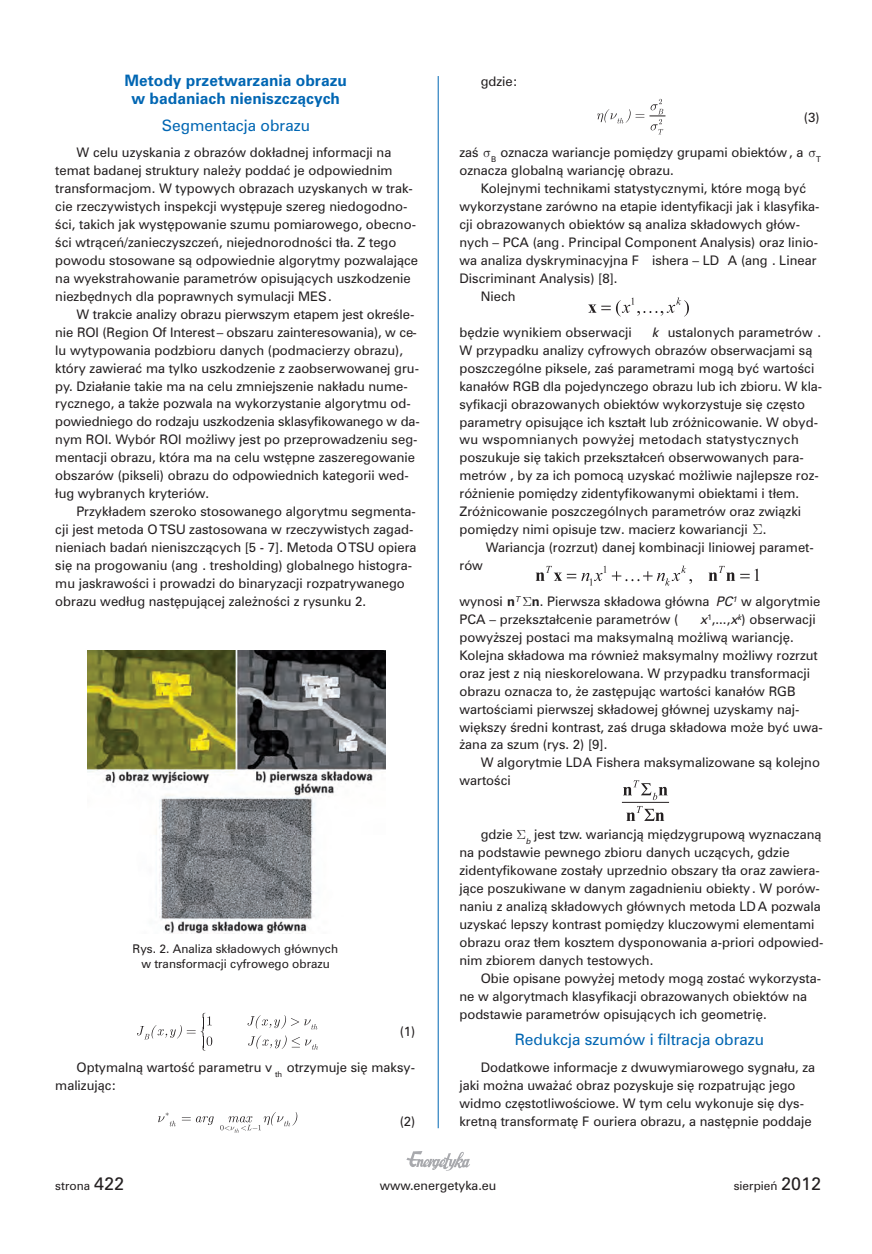
<style>
.page{position:relative;width:872px;height:1254px;background:#fff}
.page>*{position:absolute;margin:0;border:0;box-sizing:border-box;transform-origin:0 0}
.t1{font:700 15.75px/18px "Univers";color:#0166b3;text-align:center}
.t2{font:15.75px "Univers";color:#0166b3}
.t3{font:13.2px/18px "Univers";color:#231f20}
.t4{font:12.75px "Univers";color:#231f20}
.t5{font:12px/15.8px "Univers";color:#231f20;text-align:center}
.s1{font-style:italic}
.s2{font-weight:700}
.s3{font-size:18px}
</style>
<div class="page">
<hr style="left:438px;top:76px;width:1px;height:1052px;background:#0166b3">
<svg style="left:406px;top:1151px;width:64px;height:20px"></svg>
<img style="left:87px;top:651px;width:298px;height:282px">
<svg style="left:137px;top:1013px;width:75px;height:38px"></svg>
<svg style="left:247px;top:1015px;width:71px;height:35px"></svg>
<svg style="left:158px;top:1113px;width:18px;height:13px"></svg>
<svg style="left:182px;top:1116px;width:32px;height:9px"></svg>
<svg style="left:220px;top:1112px;width:77px;height:21px"></svg>
<svg style="left:597px;top:99px;width:68px;height:35px"></svg>
<svg style="left:588px;top:304px;width:22px;height:9px"></svg>
<svg style="left:616px;top:297px;width:73px;height:20px"></svg>
<svg style="left:708px;top:566px;width:51px;height:15px"></svg>
<svg style="left:535px;top:566px;width:157px;height:20px"></svg>
<hr style="left:622px;top:802px;width:47px;height:1px;background:#231f20">
<svg style="left:623px;top:780px;width:44px;height:20px"></svg>
<svg style="left:626px;top:806px;width:38px;height:15px"></svg>
<p class="t1" style="left:124px;top:71px;width:224px">Metody przetwarzania obrazu w badaniach nieniszczących</p>
<p class="t2" style="left:162px;top:116px;width:150px">Segmentacja obrazu</p>
<p class="t3" style="left:55px;top:144px;width:364px;text-indent:21px">W celu uzyskania z obrazów dokładnej informacji na temat badanej struktury należy poddać je odpowiednim transformacjom. W typowych obrazach uzyskanych w trak&shy;cie rzeczywistych inspekcji występuje szereg niedogodno&shy;ści, takich jak występowanie szumu pomiarowego, obecno&shy;ści wtrąceń/zanieczyszczeń, niejednorodności tła. Z tego powodu stosowane są odpowiednie algorytmy pozwalające na wyekstrahowanie parametrów opisujących uszkodzenie niezbędnych dla poprawnych symulacji MES.</p>
<p class="t3" style="left:55px;top:305px;width:366px;text-indent:21px">W trakcie analizy obrazu pierwszym etapem jest określe&shy;nie ROI (Region Of Interest– obszaru zainteresowania), w ce&shy;lu wytypowania podzbioru danych (podmacierzy obrazu), który zawierać ma tylko uszkodzenie z zaobserwowanej gru&shy;py. Działanie takie ma na celu zmniejszenie nakładu nume&shy;rycznego, a także pozwala na wykorzystanie algorytmu od&shy;powiedniego do rodzaju uszkodzenia sklasyfikowanego w da&shy;nym ROI. Wybór ROI możliwy jest po przeprowadzeniu seg&shy;mentacji obrazu, która ma na celu wstępne zaszeregowanie obszarów (pikseli) obrazu do odpowiednich kategorii wed&shy;ług wybranych kryteriów.</p>
<p class="t3" style="left:55px;top:502px;width:363px;text-indent:21px">Przykładem szeroko stosowanego algorytmu segmenta&shy;cji jest metoda O TSU zastosowana w rzeczywistych zagad&shy;nieniach badań nieniszczących [5 - 7]. Metoda OTSU opiera się na progowaniu (ang . tresholding) globalnego histogra&shy;mu jaskrawości i prowadzi do binaryzacji rozpatrywanego obrazu według następującej zależności z rysunku 2.</p>
<p class="t5" style="left:133px;top:940px;width:207px">Rys. 2. Analiza składowych głównych w transformacji cyfrowego obrazu</p>
<p class="t3" style="left:400px;top:1023px;width:17px">(1)</p>
<p class="t3" style="left:55px;top:1058px;width:361px;text-indent:21px">Optymalną wartość parametru v <sub>th</sub> otrzymuje się maksy&shy;malizując:</p>
<p class="t3" style="left:400px;top:1112px;width:17px">(2)</p>
<p class="t3" style="left:480px;top:72px;width:39px">gdzie:</p>
<p class="t3" style="left:803px;top:108px;width:17px">(3)</p>
<p class="t3" style="left:459px;top:144px;width:363px">zaś <sub>B</sub> oznacza wariancje pomiędzy grupami obiektów, a <sub>T </sub>oznacza globalną wariancję obrazu.</p>
<p class="t3" style="left:480px;top:180px;width:327px">Kolejnymi technikami statystycznymi, które mogą być</p>
<p class="t3" style="left:459px;top:197px;width:361px">wykorzystane zarówno na etapie identyfikacji jak i klasyfika-</p>
<p class="t3" style="left:459px;top:215px;width:342px">cji obrazowanych obiektów są analiza składowych głów-</p>
<p class="t3" style="left:459px;top:233px;width:360px">nych – PCA (ang . Principal Component Analysis) oraz linio-</p>
<p class="t3" style="left:459px;top:251px;width:358px">wa analiza dyskryminacyjna F ishera – LD A (ang . Linear</p>
<p class="t3" style="left:459px;top:269px;width:159px">Discriminant Analysis) [8].</p>
<p class="t3" style="left:480px;top:287px;width:36px">Niech</p>
<p class="t3" style="left:459px;top:323px;width:174px">będzie wynikiem obserwacji</p>
<p class="t3" style="left:459px;top:323px;width:364px;text-indent:192px"><span class="s1">k</span> ustalonych parametrów .<br>W przypadku analizy cyfrowych obrazów obserwacjami są poszczególne piksele, zaś parametrami mogą być wartości kanałów RGB dla pojedynczego obrazu lub ich zbioru. W kla&shy;syfikacji obrazowanych obiektów wykorzystuje się często parametry opisujące ich kształt lub zróżnicowanie. W obyd&shy;wu wspomnianych powyżej metodach statystycznych poszukuje się takich przekształceń obserwowanych para&shy;metrów , by za ich pomocą uzyskać możliwie najlepsze roz&shy;różnienie pomiędzy zidentyfikowanymi obiektami i tłem.<br>Zróżnicowanie poszczególnych parametrów oraz związki pomiędzy nimi opisuje tzw. macierz kowariancji .</p>
<p class="t3" style="left:486px;top:538px;width:329px">Wariancja (rozrzut) danej kombinacji liniowej paramet-</p>
<p class="t3" style="left:459px;top:556px;width:25px">rów</p>
<p class="t3" style="left:459px;top:592px;width:362px">wynosi <span class="s2">n</span><sup>T</sup> <span class="s2">n</span>. Pierwsza składowa główna <span class="s1">PC</span><sup>1</sup> w algorytmie<br>PCA – przekształcenie parametrów (</p>
<p class="t3" style="left:459px;top:610px;width:365px;text-indent:241px"><span class="s1">x</span><sup>1</sup>,...,<span class="s1">x</span><sup>k</sup>) obserwacji powyższej postaci ma maksymalną możliwą wariancję.<br>Kolejna składowa ma również maksymalny możliwy rozrzut oraz jest z nią nieskorelowana. W przypadku transformacji obrazu oznacza to, że zastępując wartości kanałów RGB wartościami pierwszej składowej głównej uzyskamy naj&shy;większy średni kontrast, zaś druga składowa może być uwa&shy;żana za szum (rys. 2) [9].</p>
<p class="t3" style="left:459px;top:754px;width:362px;text-indent:21px">W algorytmie LDA Fishera maksymalizowane są kolejno wartości</p>
<p class="t3" style="left:459px;top:825px;width:365px;text-indent:21px">gdzie <sub>b</sub> jest tzw. wariancją międzygrupową wyznaczaną na podstawie pewnego zbioru danych uczących, gdzie zidentyfikowane zostały uprzednio obszary tła oraz zawiera&shy;jące poszukiwane w danym zagadnieniu obiekty . W porów&shy;naniu z analizą składowych głównych metoda LD A pozwala uzyskać lepszy kontrast pomiędzy kluczowymi elementami obrazu oraz tłem kosztem dysponowania a-priori odpowied&shy;nim zbiorem danych testowych.</p>
<p class="t3" style="left:459px;top:969px;width:363px;text-indent:21px">Obie opisane powyżej metody mogą zostać wykorzysta&shy;ne w algorytmach klasyfikacji obrazowanych obiektów na podstawie parametrów opisujących ich geometrię.</p>
<p class="t2" style="left:514px;top:1029px;width:251px">Redukcja szumów i filtracja obrazu</p>
<p class="t3" style="left:459px;top:1059px;width:357px;text-indent:21px">Dodatkowe informacje z dwuwymiarowego sygnału, za jaki można uważać obraz pozyskuje się rozpatrując jego widmo częstotliwościowe. W tym celu wykonuje się dys&shy;kretną transformatę F ouriera obrazu, a następnie poddaje</p>
<p class="t5" style="left:55px;top:1178px;width:70px">strona <span class="s3">422</span></p>
<p class="t4" style="left:380px;top:1178px;width:118px">www.energetyka.eu</p>
<p class="t5" style="left:733px;top:1178px;width:89px">sierpień <span class="s3">2012</span></p>
</div>
